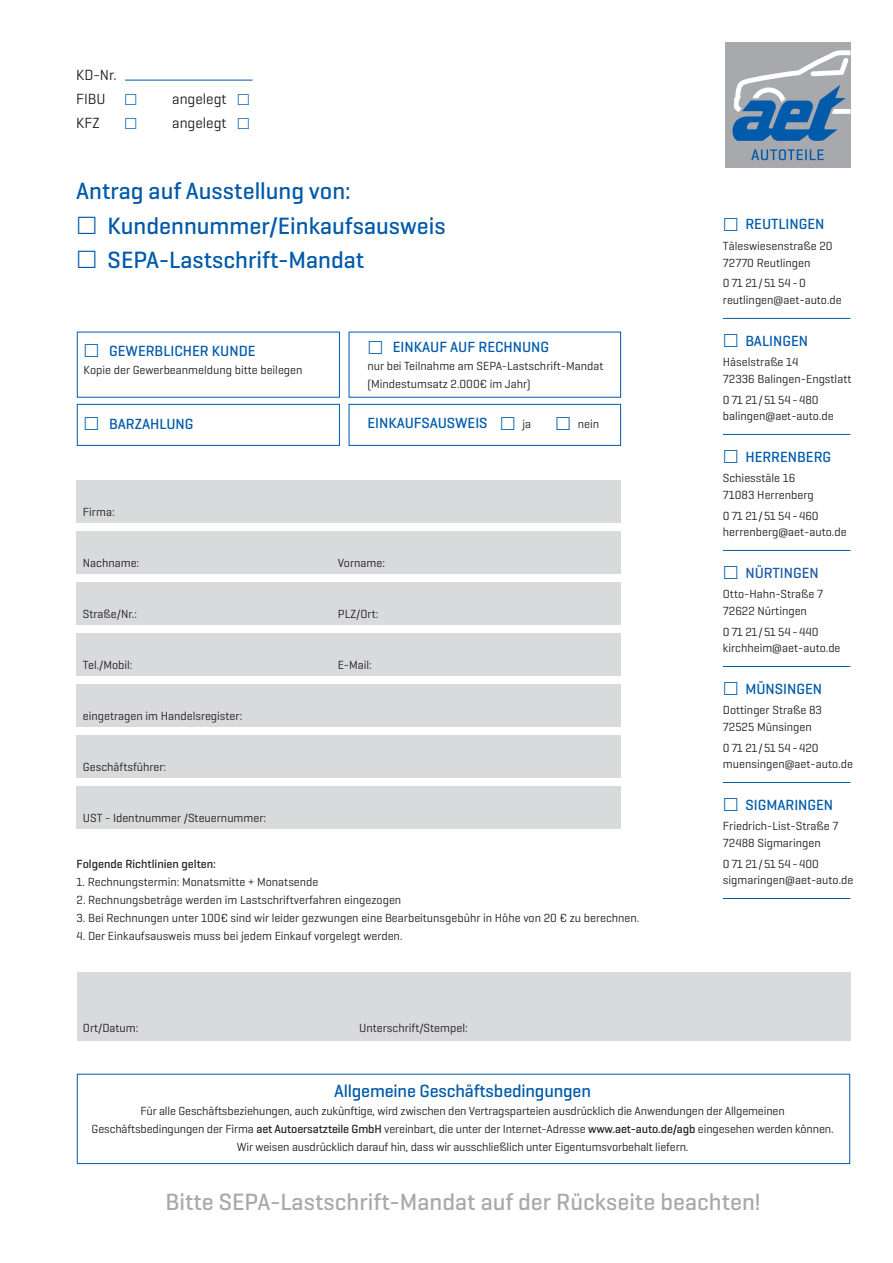
<style>
.page{position:relative;width:893px;height:1263px;background:#fff}
.page>*{position:absolute;margin:0;border:0;box-sizing:border-box;transform-origin:0 0}
.t1{font:500 24px/34.5px "Geogrotesque";color:#015aaa}
.t2{font:500 24px "Geogrotesque";color:#a8a9ad}
.t3{font:500 18px "Geogrotesque";letter-spacing:-.01em;color:#015aaa}
.t4{font:500 15px "Geogrotesque";color:#015aaa}
.t5{font:15px/24px "Geogrotesque";color:#231f20}
.t6{font:500 15px "Geogrotesque";color:#1b5aa8}
.t7{font:12px/16.5px "Geogrotesque";color:#231f20}
.t8{font:500 12px "Geogrotesque";color:#231f20}
.s1{font-weight:500}
</style>
<div class="page">
<div style="left:77px;top:972px;width:773px;height:68px;background:#d9dadc"></div>
<div style="left:77px;top:1074px;width:773px;height:90px;border:1px solid #015aaa"></div>
<hr style="left:723px;top:318px;width:127px;height:1px;background:#015aaa">
<hr style="left:723px;top:434px;width:127px;height:1px;background:#015aaa">
<hr style="left:723px;top:550px;width:127px;height:1px;background:#015aaa">
<hr style="left:723px;top:666px;width:127px;height:1px;background:#015aaa">
<hr style="left:723px;top:782px;width:127px;height:1px;background:#015aaa">
<hr style="left:723px;top:898px;width:127px;height:1px;background:#015aaa">
<div style="left:77px;top:404px;width:263px;height:42px;border:1px solid #015aaa"></div>
<div style="left:349px;top:404px;width:272px;height:42px;border:1px solid #015aaa"></div>
<div style="left:77px;top:480px;width:544px;height:43px;background:#d9dadc"></div>
<div style="left:77px;top:531px;width:544px;height:43px;background:#d9dadc"></div>
<div style="left:77px;top:583px;width:544px;height:42px;background:#d9dadc"></div>
<div style="left:77px;top:634px;width:544px;height:42px;background:#d9dadc"></div>
<div style="left:77px;top:685px;width:544px;height:42px;background:#d9dadc"></div>
<div style="left:77px;top:736px;width:544px;height:42px;background:#d9dadc"></div>
<div style="left:77px;top:787px;width:544px;height:42px;background:#d9dadc"></div>
<hr style="left:125px;top:80px;width:128px;height:1px;background:#015aaa">
<div style="left:725px;top:43px;width:125px;height:125px;background:#a8a9ad"></div>
<svg style="left:732px;top:50px;width:118px;height:110px"></svg>
<p class="t5" style="left:76px;top:62px;width:42px">KD-Nr.<br>FIBU</p>
<p class="t5" style="left:172px;top:86px;width:56px">angelegt</p>
<p class="t5" style="left:76px;top:110px;width:25px">KFZ</p>
<p class="t5" style="left:172px;top:110px;width:56px">angelegt</p>
<h1 class="t1" style="left:108px;top:173px;width:340px;text-indent:-31px">Antrag auf Ausstellung von:<br>Kundennummer/Einkaufsausweis<br>SEPA-Lastschrift-Mandat</h1>
<p class="t4" style="left:109px;top:341px;width:148px">GEWERBLICHER KUNDE</p>
<p class="t7" style="left:84px;top:361px;width:220px">Kopie der Gewerbeanmeldung bitte beilegen</p>
<p class="t4" style="left:109px;top:414px;width:86px">BARZAHLUNG</p>
<p class="t7" style="left:83px;top:503px;width:33px">Firma:</p>
<p class="t4" style="left:393px;top:338px;width:158px">EINKAUF AUF RECHNUNG</p>
<p class="t7" style="left:367px;top:357px;width:238px;line-height:18px">nur bei Teilnahme am SEPA-Lastschrift-Mandat (Mindestumsatz 2.000€ im Jahr)</p>
<p class="t4" style="left:367px;top:414px;width:122px">EINKAUFSAUSWEIS</p>
<p class="t7" style="left:522px;top:416px;width:10px">ja</p>
<p class="t7" style="left:578px;top:416px;width:23px">nein</p>
<p class="t7" style="left:83px;top:554px;width:58px">Nachname:</p>
<p class="t7" style="left:338px;top:554px;width:49px">Vorname:</p>
<p class="t7" style="left:83px;top:605px;width:56px">Straße/Nr.:</p>
<p class="t7" style="left:338px;top:605px;width:42px">PLZ/Ort:</p>
<p class="t7" style="left:83px;top:656px;width:51px">Tel./Mobil:</p>
<p class="t7" style="left:338px;top:656px;width:35px">E-Mail:</p>
<p class="t7" style="left:83px;top:707px;width:161px">eingetragen im Handelsregister:</p>
<p class="t7" style="left:83px;top:758px;width:85px">Geschäftsführer:</p>
<p class="t7" style="left:83px;top:809px;width:185px">UST - Identnummer /Steuernummer:</p>
<p class="t8" style="left:77px;top:856px;width:141px">Folgende Richtlinien gelten:</p>
<p class="t7" style="left:77px;top:873px;width:243px">1. Rechnungstermin: Monatsmitte + Monatsende</p>
<p class="t7" style="left:77px;top:891px;width:326px">2. Rechnungsbeträge werden im Lastschriftverfahren eingezogen</p>
<p class="t7" style="left:77px;top:909px;width:564px">3. Bei Rechnungen unter 100€ sind wir leider gezwungen eine Bearbeitunsgebühr in Höhe von 20 € zu berechnen.</p>
<p class="t7" style="left:77px;top:927px;width:327px">4. Der Einkaufsausweis muss bei jedem Einkauf vorgelegt werden.</p>
<p class="t7" style="left:83px;top:1019px;width:57px">Ort/Datum:</p>
<p class="t7" style="left:359px;top:1019px;width:110px">Unterschrift/Stempel:</p>
<p class="t4" style="left:745px;top:215px;width:81px">REUTLINGEN</p>
<p class="t7" style="left:723px;top:238px;width:111px">Täleswiesenstraße 20<br>72770 Reutlingen</p>
<p class="t7" style="left:723px;top:275px;width:120px">07121/5154-0 reutlingen@aet-auto.de</p>
<p class="t4" style="left:745px;top:331px;width:64px">BALINGEN</p>
<p class="t7" style="left:723px;top:354px;width:130px">Häselstraße 14<br>72336 Balingen-Engstlatt</p>
<p class="t7" style="left:723px;top:391px;width:112px">07121/5154-480 balingen@aet-auto.de</p>
<p class="t4" style="left:745px;top:447px;width:87px">HERRENBERG</p>
<p class="t7" style="left:723px;top:470px;width:92px">Schiesstäle 16<br>71083 Herrenberg</p>
<p class="t7" style="left:723px;top:507px;width:125px">07121/5154-460 herrenberg@aet-auto.de</p>
<p class="t6" style="left:745px;top:563px;width:75px">NÜRTINGEN</p>
<p class="t7" style="left:723px;top:586px;width:102px">Otto-Hahn-Straße 7<br>72622 Nürtingen</p>
<p class="t7" style="left:723px;top:623px;width:119px">07121/5154-440 kirchheim@aet-auto.de</p>
<p class="t4" style="left:745px;top:679px;width:78px">MÜNSINGEN</p>
<p class="t7" style="left:723px;top:702px;width:101px">Dottinger Straße 83<br>72525 Münsingen</p>
<p class="t7" style="left:723px;top:739px;width:132px">07121/5154-420 muensingen@aet-auto.de</p>
<p class="t4" style="left:745px;top:795px;width:89px">SIGMARINGEN</p>
<p class="t7" style="left:723px;top:818px;width:117px">Friedrich-List-Straße 7<br>72488 Sigmaringen</p>
<p class="t7" style="left:723px;top:855px;width:132px">07121/5154-400 sigmaringen@aet-auto.de</p>
<h2 class="t3" style="left:334px;top:1080px;width:258px">Allgemeine Geschäftsbedingungen</h2>
<p class="t7" style="left:92px;top:1101px;width:744px;line-height:18px;text-align:center">Für alle Geschäftsbeziehungen, auch zukünftige, wird zwischen den Vertragsparteien ausdrücklich die Anwendungen der Allgemeinen<br>Geschäftsbedingungen der Firma <span class="s1">aet Autoersatzteile GmbH</span> vereinbart, die unter der Internet-Adresse <span class="s1">www.aet-auto.de/agb</span> eingesehen werden können.<br>Wir weisen ausdrücklich darauf hin, dass wir ausschließlich unter Eigentumsvorbehalt liefern.</p>
<h1 class="t2" style="left:165px;top:1187px;width:597px">Bitte SEPA-Lastschrift-Mandat auf der Rückseite beachten!</h1>
</div>
